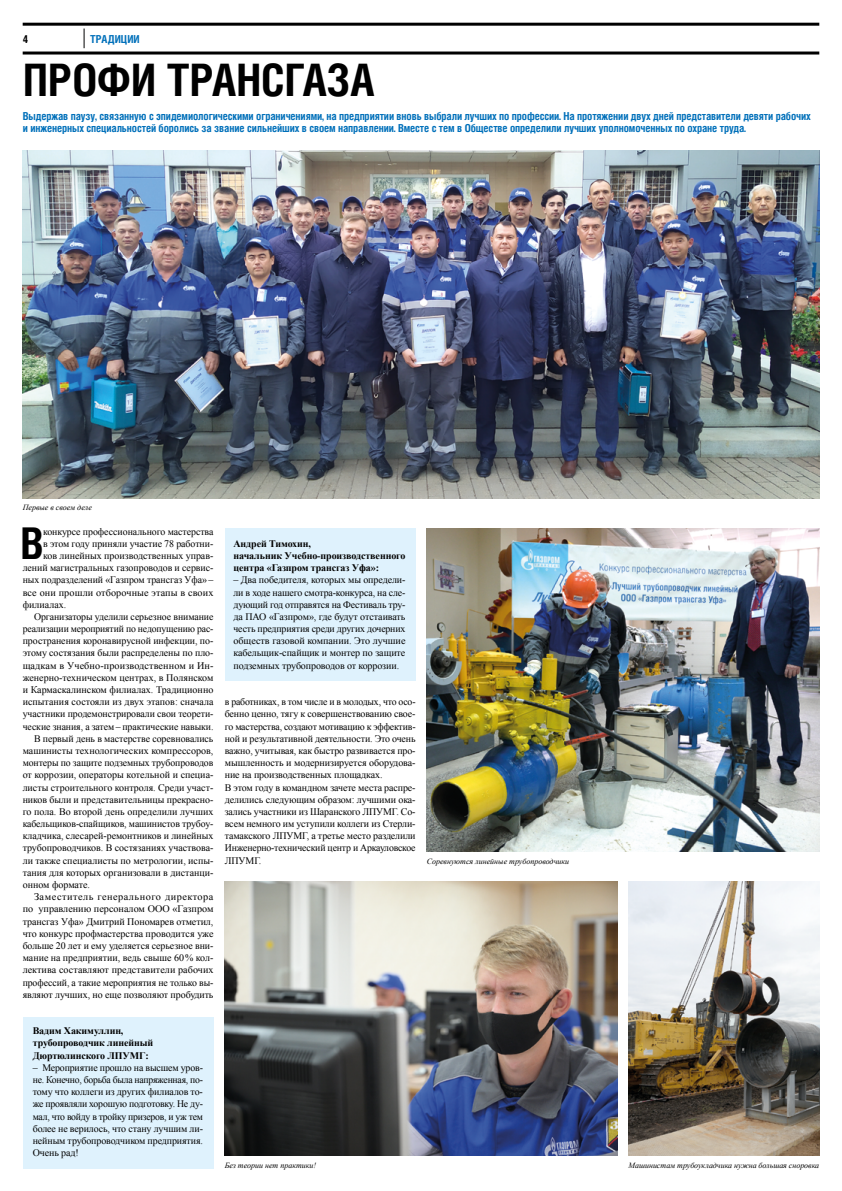
<style>
.page{position:relative;width:842px;height:1191px;background:#fff}
.page>*{position:absolute;margin:0;border:0;box-sizing:border-box;transform-origin:0 0}
.t1{font:700 44.8px "Helios Cond C";color:#000}
.t2{font:700 43.7px "Helios Cond C";color:#000}
.t3{font:700 11px/12.2px "Helios Cond C";letter-spacing:-.01em;color:#0070ba}
.t4{font:700 11px "Helios Cond C";letter-spacing:.01em;color:#0070ba}
.t5{font:700 11px "Helios Cond C";color:#000}
.t6{font:10px/12.2px "Times New Roman";letter-spacing:-.005em;color:#000;text-align:justify}
.t7{font:700 10px/12.2px "Times New Roman";letter-spacing:-.01em;color:#000}
.t8{font:10px "Times New Roman";letter-spacing:.045em;color:#000}
.t9{font:italic 8px "Times New Roman";color:#000}
</style>
<div class="page">
<hr style="left:23px;top:23px;width:796px;height:3px;background:#000">
<hr style="left:23px;top:52px;width:796px;height:3px;background:#000">
<svg style="left:84px;top:29px;width:1px;height:19px"></svg>
<img style="left:23px;top:150px;width:796px;height:348px">
<img style="left:629px;top:881px;width:190px;height:275px">
<img style="left:225px;top:882px;width:392px;height:274px">
<img style="left:427px;top:528px;width:392px;height:323px">
<div style="left:23px;top:1016px;width:190px;height:152px;background:#dff2fd"></div>
<div style="left:225px;top:528px;width:190px;height:153px;background:#dff2fd"></div>
<p class="t5" style="left:23px;top:33px;width:7px">4</p>
<p class="t4" style="left:90px;top:33px;width:51px">ТРАДИЦИИ</p>
<h1 class="t1" style="left:23px;top:53px;width:353px">ПРОФИ ТРАНСГАЗА</h1>
<p class="t3" style="left:23px;top:110px;width:789px">Выдержав паузу, связанную с эпидемиологическими ограничениями, на предприятии вновь выбрали лучших по профессии. На протяжении двух дней представители девяти рабочих и инженерных специальностей боролись за звание сильнейших в своем направлении. Вместе с тем в Обществе определили лучших уполномоченных по охране труда.</p>
<p class="t9" style="left:23px;top:502px;width:71px">Первые в своем деле</p>
<h2 class="t2" style="left:20px;top:517px;width:25px">В</h2>
<p class="t6" style="left:43px;top:525px;width:172px">конкурсе профессионального мастерства</p>
<p class="t6" style="left:43px;top:537px;width:172px">в этом году приняли участие 78 работни-</p>
<p class="t6" style="left:43px;top:549px;width:172px">ков линейных производственных управ-</p>
<p class="t6" style="left:23px;top:561px;width:192px">лений магистральных газопроводов и сервис-</p>
<p class="t6" style="left:23px;top:573px;width:192px">ных подразделений «Газпром трансгаз Уфа» –</p>
<p class="t6" style="left:23px;top:586px;width:192px">все они прошли отборочные этапы в своих</p>
<p class="t6" style="left:23px;top:598px;width:45px">филиалах.</p>
<p class="t6" style="left:34px;top:610px;width:181px">Организаторы уделили серьезное внимание</p>
<p class="t6" style="left:23px;top:622px;width:192px">реализации мероприятий по недопущению рас-</p>
<p class="t6" style="left:23px;top:634px;width:192px">пространения коронавирусной инфекции, по-</p>
<p class="t6" style="left:23px;top:646px;width:192px">этому состязания были распределены по пло-</p>
<p class="t6" style="left:23px;top:659px;width:192px">щадкам в Учебно-производственном и Ин-</p>
<p class="t6" style="left:23px;top:671px;width:192px">женерно-техническом центрах, в Полянском</p>
<p class="t6" style="left:23px;top:683px;width:192px">и Кармаскалинском филиалах. Традиционно</p>
<p class="t6" style="left:23px;top:695px;width:192px">испытания состояли из двух этапов: сначала</p>
<p class="t6" style="left:23px;top:707px;width:192px">участники продемонстрировали свои теорети-</p>
<p class="t6" style="left:23px;top:720px;width:192px">ческие знания, а затем – практические навыки.</p>
<p class="t6" style="left:34px;top:732px;width:181px">В первый день в мастерстве соревновались</p>
<p class="t6" style="left:23px;top:744px;width:192px">машинисты технологических компрессоров,</p>
<p class="t6" style="left:23px;top:756px;width:192px">монтеры по защите подземных трубопроводов</p>
<p class="t6" style="left:23px;top:768px;width:192px">от коррозии, операторы котельной и специа-</p>
<p class="t6" style="left:23px;top:780px;width:192px">листы строительного контроля. Среди участ-</p>
<p class="t6" style="left:23px;top:793px;width:192px">ников были и представительницы прекрасно-</p>
<p class="t6" style="left:23px;top:805px;width:192px">го пола. Во второй день определили лучших</p>
<p class="t6" style="left:23px;top:817px;width:192px">кабельщиков-спайщиков, машинистов трубоу-</p>
<p class="t6" style="left:23px;top:829px;width:192px">кладчика, слесарей-ремонтников и линейных</p>
<p class="t6" style="left:23px;top:841px;width:192px">трубопроводчиков. В состязаниях участвова-</p>
<p class="t6" style="left:23px;top:854px;width:192px">ли также специалисты по метрологии, испы-</p>
<p class="t6" style="left:23px;top:866px;width:192px">тания для которых организовали в дистанци-</p>
<p class="t6" style="left:23px;top:878px;width:69px">онном формате.</p>
<p class="t8" style="left:34px;top:889px;width:181px">Заместитель генерального директора</p>
<p class="t6" style="left:23px;top:902px;width:192px">по управлению персоналом ООО «Газпром</p>
<p class="t6" style="left:23px;top:914px;width:192px">трансгаз Уфа» Дмитрий Пономарев отметил,</p>
<p class="t6" style="left:23px;top:927px;width:192px">что конкурс профмастерства проводится уже</p>
<p class="t6" style="left:23px;top:939px;width:192px">больше 20 лет и ему уделяется серьезное вни-</p>
<p class="t6" style="left:23px;top:951px;width:192px">мание на предприятии, ведь свыше 60% кол-</p>
<p class="t6" style="left:23px;top:963px;width:192px">лектива составляют представители рабочих</p>
<p class="t6" style="left:23px;top:975px;width:192px">профессий, а такие мероприятия не только вы-</p>
<p class="t6" style="left:23px;top:988px;width:192px">являют лучших, но еще позволяют пробудить</p>
<p class="t7" style="left:233px;top:537px;width:173px">Андрей Тимохин,<br>начальник Учебно-производственного центра «Газпром трансгаз Уфа»:</p>
<p class="t6" style="left:233px;top:573px;width:174px">– Два победителя, которых мы определи&shy;ли в ходе нашего смотра-конкурса, на сле&shy;дующий год отправятся на Фестиваль тру&shy;да ПАО «Газпром», где будут отстаивать честь предприятия среди других дочерних обществ газовой компании. Это лучшие кабельщик-спайщик и монтер по защите подземных трубопроводов от коррозии.</p>
<p class="t6" style="left:225px;top:695px;width:192px;text-align:left">в работниках, в том числе и в молодых, что осо&shy;бенно ценно, тягу к совершенствованию свое&shy;го мастерства, создают мотивацию к эффектив&shy;ной и результативной деятельности. Это очень важно, учитывая, как быстро развивается про&shy;мышленность и модернизируется оборудова&shy;ние на производственных площадках.<br>В этом году в командном зачете места распре&shy;делились следующим образом: лучшими ока&shy;зались участники из Шаранского ЛПУМГ. Со&shy;всем немного им уступили коллеги из Стерли&shy;тамакского ЛПУМГ, а третье место разделили Инженерно-технический центр и Аркауловское ЛПУМГ.</p>
<p class="t7" style="left:33px;top:1024px;width:122px">Вадим Хакимуллин, трубопроводчик линейный<br>Дюртюлинского ЛПУМГ:</p>
<p class="t6" style="left:33px;top:1061px;width:172px">– Мероприятие прошло на высшем уров&shy;не. Конечно, борьба была напряженная, по&shy;тому что коллеги из других филиалов то&shy;же проявляли хорошую подготовку. Не ду&shy;мал, что войду в тройку призеров, и уж тем более не верилось, что стану лучшим ли&shy;нейным трубопроводчиком предприятия.<br>Очень рад!</p>
<p class="t9" style="left:225px;top:1160px;width:93px">Без теории нет практики!</p>
<p class="t9" style="left:427px;top:855px;width:144px">Соревнуются линейные трубопроводчики</p>
<p class="t9" style="left:629px;top:1160px;width:192px">Машинистам трубоукладчика нужна большая сноровка</p>
</div>
